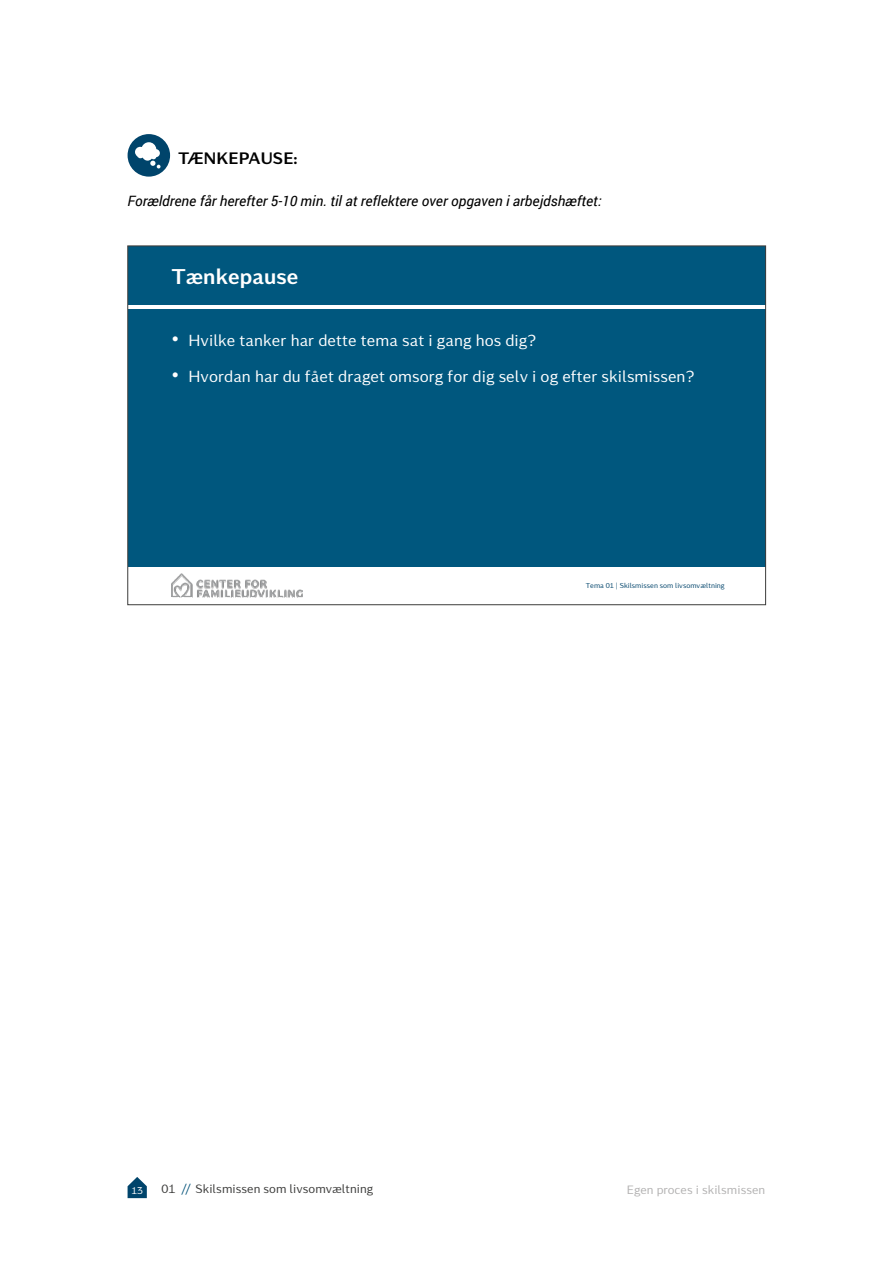
<style>
.page{position:relative;width:893px;height:1263px;background:#fff}
.page>*{position:absolute;margin:0;border:0;box-sizing:border-box;transform-origin:0 0}
.t1{font:700 21.3px "Kontrapunkt Miki";color:#fff}
.t2{font:700 16.5px "Kontrapunkt Miki";letter-spacing:.01em;color:#000}
.t3{font:15.9px "Kontrapunkt Miki";color:#fff}
.t4{font:italic 14.25px "Roboto";color:#000}
.t5{font:12px "Kontrapunkt Miki";color:#3c3c3b}
.t6{font:12px "Kontrapunkt Miki";color:#b3b2b2}
.t7{font:9.75px "Kontrapunkt Miki";color:#fff}
.t8{font:7.05px "Kontrapunkt Miki";color:#00446b}
.s1{font-family:"Arial";font-size:19.95px}
.s2{color:#005178}
</style>
<div class="page">
<svg style="left:128px;top:1177px;width:19px;height:21px"></svg>
<div style="left:128px;top:134px;width:42px;height:43px;background:#00446b;border-radius:50%"></div>
<svg style="left:135px;top:142px;width:27px;height:33px"></svg>
<div style="left:128px;top:246px;width:638px;height:320px;background:#00577e"></div>
<hr style="left:128px;top:305px;width:638px;height:4px;background:#fff">
<img style="left:173px;top:597px;width:129px;height:1px">
<img style="left:172px;top:574px;width:130px;height:23px">
<p class="t2" style="left:179px;top:148px;width:121px">TÆNKEPAUSE:</p>
<p class="t4" style="left:128px;top:191px;width:475px">Forældrene får herefter 5-10 min. til at reflektere over opgaven i arbejdshæftet:</p>
<h1 class="t1" style="left:172px;top:264px;width:128px">Tænkepause</h1>
<p class="t3" style="left:172px;top:331px;width:366px"><span class="s1">•</span> Hvilke tanker har dette tema sat i gang hos dig?</p>
<p class="t3" style="left:172px;top:367px;width:524px"><span class="s1">•</span> Hvordan har du fået draget omsorg for dig selv i og efter skilsmissen?</p>
<p class="t8" style="left:586px;top:582px;width:141px">Tema 01 | Skilsmissen som livsomvæltning</p>
<p class="t7" style="left:132px;top:1185px;width:13px">13</p>
<p class="t5" style="left:162px;top:1182px;width:213px">01 <span class="s2">//</span> Skilsmissen som livsomvæltning</p>
<p class="t6" style="left:627px;top:1183px;width:140px">Egen proces i skilsmissen</p>
</div>
